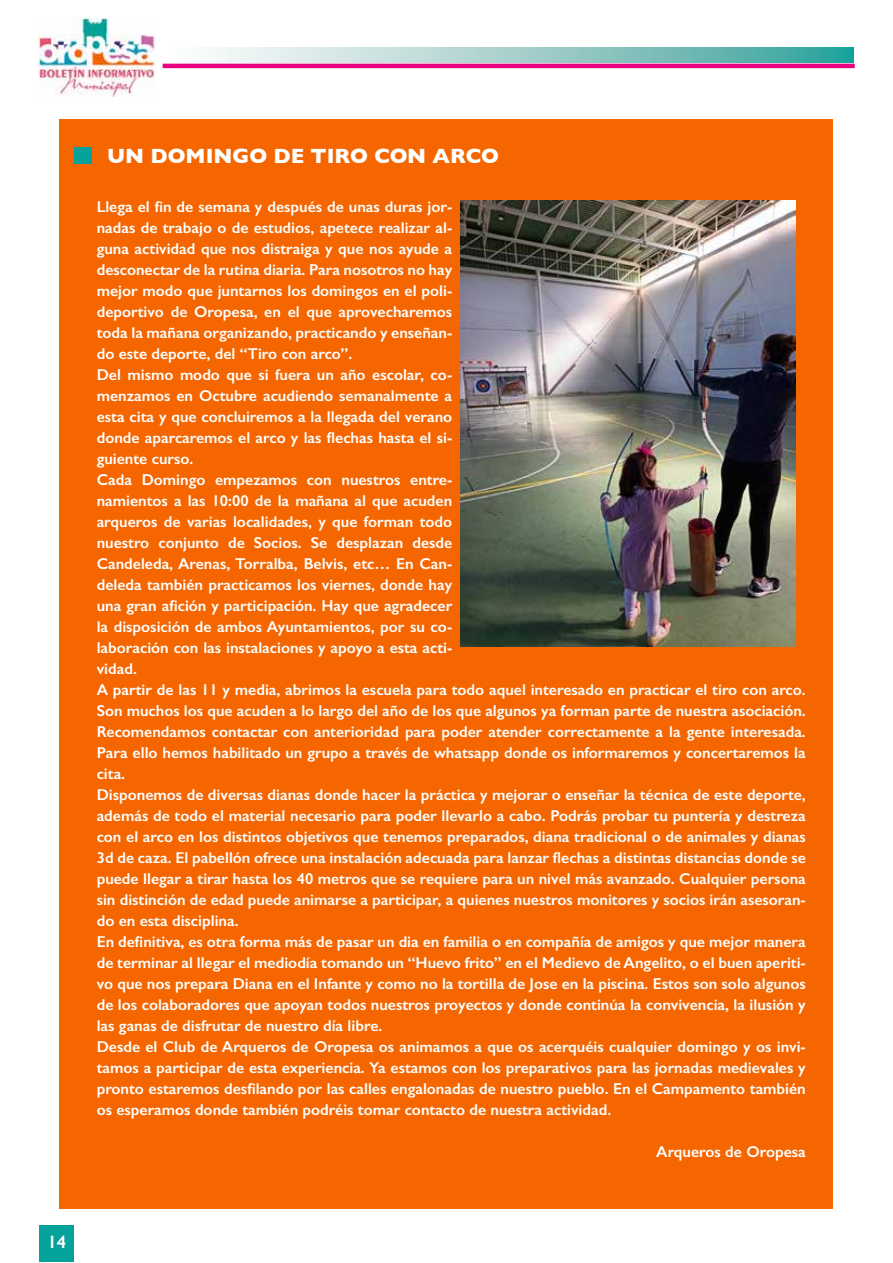
<style>
.page{position:relative;width:893px;height:1263px;background:#fff}
.page>*{position:absolute;margin:0;border:0;box-sizing:border-box;transform-origin:0 0}
.t1{font:700 21px "Gill Sans";color:#fff}
.t2{font:600 18px "Gill Sans";color:#fff}
.t3{font:600 15.75px/21px "Gill Sans";color:#fff}
</style>
<div class="page">
<img style="left:38px;top:17px;width:117px;height:79px">
<hr style="left:163px;top:64px;width:692px;height:4px;background:#e6007d">
<svg style="left:212px;top:48px;width:642px;height:15px;background:#9bcdc9"></svg>
<div style="left:39px;top:1225px;width:35px;height:37px;background:#05a29b"></div>
<div style="left:60px;top:119px;width:773px;height:1090px;background:#f56600"></div>
<div style="left:75px;top:147px;width:17px;height:17px;background:#05a29b"></div>
<img style="left:461px;top:201px;width:334px;height:446px">
<p class="t2" style="left:47px;top:1231px;width:21px">14</p>
<h1 class="t1" style="left:107px;top:139px;width:393px">UN DOMINGO DE TIRO CON ARCO</h1>
<p class="t3" style="left:97px;top:196px;width:711px">Llega el fin de semana y después de unas duras jor-<br>nadas de trabajo o de estudios, apetece realizar al-<br>guna actividad que nos distraiga y que nos ayude a<br>desconectar de la rutina diaria. Para nosotros no hay<br>mejor modo que juntarnos los domingos en el poli-<br>deportivo de Oropesa, en el que aprovecharemos<br>toda la mañana organizando, practicando y enseñan-<br>do este deporte, del “Tiro con arco”.<br>Del mismo modo que si fuera un año escolar, co-<br>menzamos en Octubre acudiendo semanalmente a<br>esta cita y que concluiremos a la llegada del verano<br>donde aparcaremos el arco y las flechas hasta el si-<br>guiente curso.<br>Cada Domingo empezamos con nuestros entre-<br>namientos a las 10:00 de la mañana al que acuden<br>arqueros de varias localidades, y que forman todo<br>nuestro conjunto de Socios. Se desplazan desde<br>Candeleda, Arenas, Torralba, Belvis, etc… En Can-<br>deleda también practicamos los viernes, donde hay<br>una gran afición y participación. Hay que agradecer<br>la disposición de ambos Ayuntamientos, por su co-<br>laboración con las instalaciones y apoyo a esta acti-<br>vidad.<br>A partir de las 11 y media, abrimos la escuela para todo aquel interesado en practicar el tiro con arco.<br>Son muchos los que acuden a lo largo del año de los que algunos ya forman parte de nuestra asociación.<br>Recomendamos contactar con anterioridad para poder atender correctamente a la gente interesada.<br>Para ello hemos habilitado un grupo a través de whatsapp donde os informaremos y concertaremos la cita.<br>Disponemos de diversas dianas donde hacer la práctica y mejorar o enseñar la técnica de este deporte, además de todo el material necesario para poder llevarlo a cabo. Podrás probar tu puntería y destreza con el arco en los distintos objetivos que tenemos preparados, diana tradicional o de animales y dianas 3d de caza. El pabellón ofrece una instalación adecuada para lanzar flechas a distintas distancias donde se puede llegar a tirar hasta los 40 metros que se requiere para un nivel más avanzado. Cualquier persona sin distinción de edad puede animarse a participar, a quienes nuestros monitores y socios irán asesoran&shy;do en esta disciplina.<br>En definitiva, es otra forma más de pasar un dia en familia o en compañía de amigos y que mejor manera de terminar al llegar el mediodía tomando un “Huevo frito” en el Medievo de Angelito, o el buen aperiti&shy;vo que nos prepara Diana en el Infante y como no la tortilla de Jose en la piscina. Estos son solo algunos de los colaboradores que apoyan todos nuestros proyectos y donde continúa la convivencia, la ilusión y las ganas de disfrutar de nuestro día libre.<br>Desde el Club de Arqueros de Oropesa os animamos a que os acerquéis cualquier domingo y os invi&shy;tamos a participar de esta experiencia. Ya estamos con los preparativos para las jornadas medievales y pronto estaremos desfilando por las calles engalonadas de nuestro pueblo. En el Campamento también os esperamos donde también podréis tomar contacto de nuestra actividad.</p>
<p class="t3" style="left:656px;top:1141px;width:151px">Arqueros de Oropesa</p>
</div>
